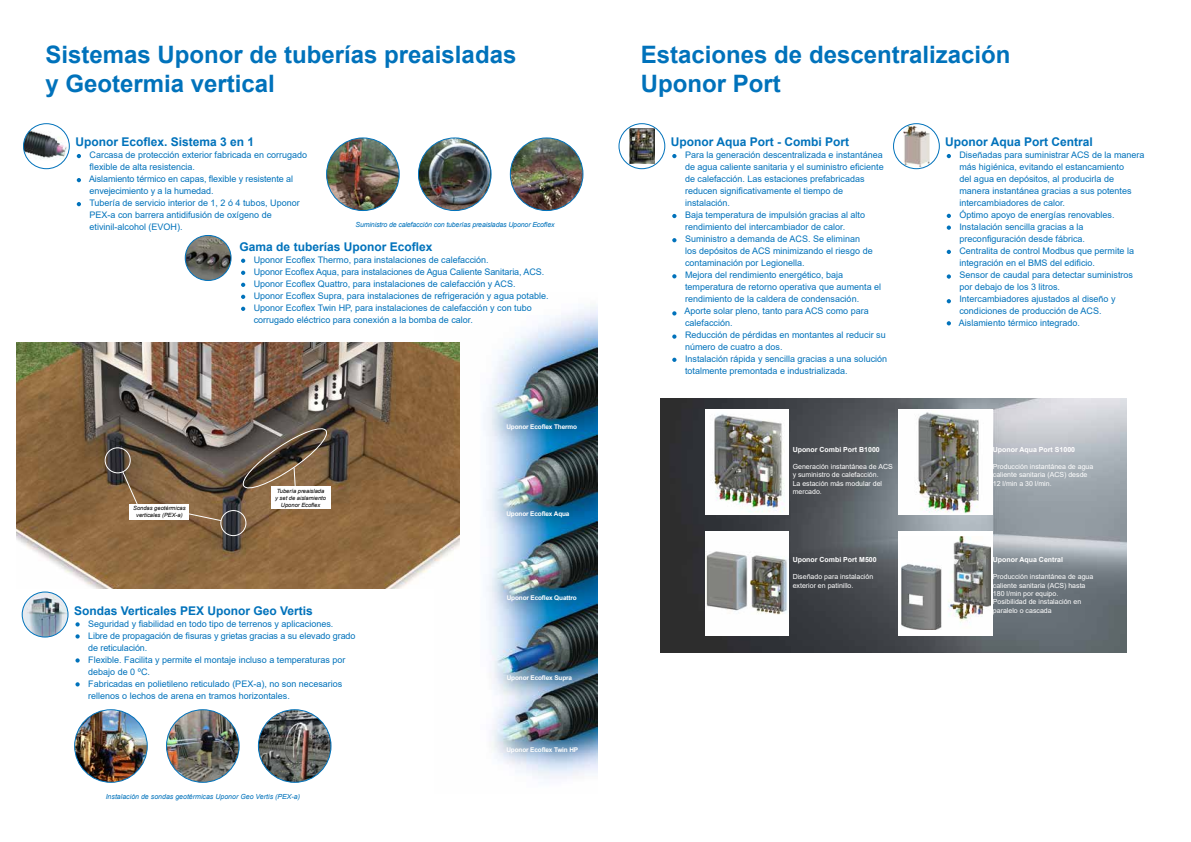
<style>
.page{position:relative;width:1191px;height:842px;background:#fff}
.page>*{position:absolute;margin:0;border:0;box-sizing:border-box;transform-origin:0 0}
.t1{font:700 24px/28.8px "Arial";color:#0072bb}
.t2{font:700 12px "Arial";color:#0072bb}
.t3{font:9px/12px "Arial";color:#0072bb}
.t4{font:7px/8.4px "Arial";color:#fff}
.t5{font:700 7px "Arial";color:#fff}
.t6{font:italic 7px "Arial";letter-spacing:-.02em;color:#0072bb}
.t7{font:italic 7px "Arial";color:#0072bb}
.t8{font:700 6.4px "Arial";letter-spacing:-.02em;color:#fff}
.t9{font:italic 5.8px/6.9px "Arial";color:#000;text-align:center}
</style>
<div class="page">
<img style="left:435px;top:306px;width:163px;height:473px">
<img style="left:24px;top:125px;width:45px;height:36px">
<div style="left:23px;top:123px;width:47px;height:46px;border:1px solid #0072bb;border-radius:50%"></div>
<svg style="left:77px;top:154px;width:4px;height:4px"></svg>
<svg style="left:77px;top:178px;width:4px;height:4px"></svg>
<svg style="left:77px;top:202px;width:4px;height:4px"></svg>
<img style="left:326px;top:138px;width:73px;height:73px;border-radius:36px">
<div style="left:326px;top:137px;width:74px;height:74px;border:1px solid #0072bb;border-radius:50%"></div>
<img style="left:418px;top:138px;width:73px;height:73px;border-radius:35px">
<div style="left:418px;top:137px;width:73px;height:74px;border:1px solid #0072bb;border-radius:50%"></div>
<img style="left:510px;top:138px;width:73px;height:73px;border-radius:36px">
<div style="left:510px;top:137px;width:73px;height:74px;border:1px solid #0072bb;border-radius:50%"></div>
<img style="left:22px;top:592px;width:46px;height:45px">
<div style="left:22px;top:592px;width:46px;height:45px;border:1px solid #0072bb;border-radius:50%"></div>
<svg style="left:75px;top:622px;width:5px;height:4px"></svg>
<svg style="left:75px;top:634px;width:5px;height:5px"></svg>
<svg style="left:75px;top:658px;width:5px;height:5px"></svg>
<svg style="left:75px;top:682px;width:5px;height:4px"></svg>
<img style="left:75px;top:710px;width:72px;height:72px;border-radius:36px">
<div style="left:74px;top:709px;width:74px;height:74px;border:1px solid #0072bb;border-radius:50%"></div>
<img style="left:166px;top:710px;width:73px;height:72px;border-radius:36px">
<div style="left:166px;top:709px;width:74px;height:74px;border:1px solid #0072bb;border-radius:50%"></div>
<img style="left:258px;top:710px;width:73px;height:72px;border-radius:36px">
<div style="left:258px;top:709px;width:73px;height:74px;border:1px solid #0072bb;border-radius:50%"></div>
<img style="left:16px;top:343px;width:443px;height:245px">
<div style="left:105px;top:447px;width:26px;height:26px;border:1px solid #fff;border-radius:50%"></div>
<div style="left:220px;top:510px;width:26px;height:26px;border:1px solid #fff;border-radius:50%"></div>
<div style="left:130px;top:504px;width:59px;height:16px;background:#fff"></div>
<svg style="left:122px;top:471px;width:17px;height:35px"></svg>
<svg style="left:186px;top:513px;width:36px;height:9px"></svg>
<div style="left:271px;top:486px;width:59px;height:23px;background:#fff"></div>
<svg style="left:240px;top:424px;width:90px;height:69px;background:#736455"></svg>
<img style="left:185px;top:235px;width:46px;height:45px">
<div style="left:185px;top:235px;width:46px;height:46px;border:1px solid #0072bb;border-radius:50%"></div>
<svg style="left:241px;top:259px;width:4px;height:4px"></svg>
<svg style="left:241px;top:271px;width:4px;height:4px"></svg>
<svg style="left:241px;top:283px;width:4px;height:4px"></svg>
<svg style="left:241px;top:295px;width:4px;height:4px"></svg>
<svg style="left:241px;top:307px;width:4px;height:4px"></svg>
<img style="left:660px;top:399px;width:466px;height:253px">
<img style="left:629px;top:129px;width:25px;height:35px">
<div style="left:619px;top:123px;width:46px;height:46px;border:1px solid #0072bb;border-radius:50%"></div>
<svg style="left:672px;top:154px;width:4px;height:4px"></svg>
<svg style="left:672px;top:214px;width:4px;height:4px"></svg>
<svg style="left:672px;top:238px;width:4px;height:4px"></svg>
<svg style="left:672px;top:274px;width:4px;height:4px"></svg>
<svg style="left:672px;top:311px;width:4px;height:4px"></svg>
<svg style="left:672px;top:334px;width:4px;height:5px"></svg>
<svg style="left:672px;top:358px;width:4px;height:4px"></svg>
<svg style="left:946px;top:154px;width:5px;height:4px"></svg>
<svg style="left:946px;top:214px;width:5px;height:4px"></svg>
<svg style="left:946px;top:225px;width:5px;height:5px"></svg>
<svg style="left:946px;top:250px;width:5px;height:4px"></svg>
<svg style="left:946px;top:274px;width:5px;height:5px"></svg>
<svg style="left:946px;top:299px;width:5px;height:4px"></svg>
<svg style="left:946px;top:321px;width:5px;height:4px"></svg>
<img style="left:903px;top:126px;width:26px;height:41px">
<div style="left:893px;top:123px;width:46px;height:46px;border:1px solid #0072bb;border-radius:50%"></div>
<img style="left:705px;top:410px;width:84px;height:105px">
<img style="left:898px;top:410px;width:95px;height:105px">
<div style="left:705px;top:531px;width:84px;height:105px;background:#fff"></div>
<img style="left:706px;top:551px;width:81px;height:64px">
<div style="left:898px;top:531px;width:95px;height:105px;background:#fff"></div>
<img style="left:901px;top:537px;width:89px;height:93px">
<h1 class="t1" style="left:45px;top:40px;width:472px">Sistemas Uponor de tuberías preaisladas y Geotermia vertical</h1>
<h2 class="t2" style="left:75px;top:134px;width:180px">Uponor Ecoflex. Sistema 3 en 1</h2>
<p class="t3" style="left:89px;top:149px;width:220px">Carcasa de protección exterior fabricada en corrugado flexible de alta resistencia.<br>Aislamiento térmico en capas, flexible y resistente al envejecimiento y a la humedad.<br>Tubería de servicio interior de 1, 2 ó 4 tubos, Uponor PEX-a con barrera antidifusión de oxígeno de etivinil-alcohol (EVOH).</p>
<p class="t6" style="left:355px;top:220px;width:200px">Suministro de calefacción con tuberías preaisladas Uponor Ecoflex</p>
<h2 class="t2" style="left:240px;top:238px;width:194px">Gama de tuberías Uponor Ecoflex</h2>
<p class="t3" style="left:254px;top:254px;width:296px">Uponor Ecoflex Thermo, para instalaciones de calefacción.<br>Uponor Ecoflex Aqua, para instalaciones de Agua Caliente Sanitaria, ACS.<br>Uponor Ecoflex Quattro, para instalaciones de calefacción y ACS.<br>Uponor Ecoflex Supra, para instalaciones de refrigeración y agua potable.<br>Uponor Ecoflex Twin HP, para instalaciones de calefacción y con tubo corrugado eléctrico para conexión a la bomba de calor.</p>
<p class="t9" style="left:133px;top:505px;width:54px">Sondas geotérmicas verticales (PEX-a)</p>
<p class="t9" style="left:275px;top:487px;width:52px">Tubería preaislada y set de aislamiento<br>Uponor Ecoflex</p>
<h2 class="t2" style="left:74px;top:602px;width:240px">Sondas Verticales PEX Uponor Geo Vertis</h2>
<p class="t3" style="left:88px;top:617px;width:269px">Seguridad y fiabilidad en todo tipo de terrenos y aplicaciones.<br>Libre de propagación de fisuras y grietas gracias a su elevado grado de reticulación.<br>Flexible. Facilita y permite el montaje incluso a temperaturas por debajo de 0 ºC.<br>Fabricadas en polietileno reticulado (PEX-a), no son necesarios rellenos o lechos de arena en tramos horizontales.</p>
<p class="t7" style="left:106px;top:792px;width:196px">Instalación de sondas geotérmicas Uponor Geo Vertis (PEX-a)</p>
<p class="t8" style="left:506px;top:422px;width:72px">Uponor Ecoflex Thermo</p>
<p class="t8" style="left:506px;top:509px;width:65px">Uponor Ecoflex Aqua</p>
<p class="t8" style="left:507px;top:593px;width:72px">Uponor Ecoflex Quattro</p>
<p class="t8" style="left:507px;top:673px;width:67px">Uponor Ecoflex Supra</p>
<p class="t8" style="left:506px;top:745px;width:73px">Uponor Ecoflex Twin HP</p>
<h1 class="t1" style="left:641px;top:40px;width:371px">Estaciones de descentralización<br>Uponor Port</h1>
<h2 class="t2" style="left:671px;top:134px;width:180px">Uponor Aqua Port - Combi Port</h2>
<p class="t3" style="left:684px;top:149px;width:204px">Para la generación descentralizada e instantánea de agua caliente sanitaria y el suministro eficiente de calefacción. Las estaciones prefabricadas reducen significativamente el tiempo de instalación.<br>Baja temperatura de impulsión gracias al alto rendimiento del intercambiador de calor.<br>Suministro a demanda de ACS. Se eliminan<br>los depósitos de ACS minimizando el riesgo de contaminación por Legionella.<br>Mejora del rendimiento energético, baja temperatura de retorno operativa que aumenta el rendimiento de la caldera de condensación.<br>Aporte solar pleno, tanto para ACS como para calefacción.<br>Reducción de pérdidas en montantes al reducir su número de cuatro a dos.<br>Instalación rápida y sencilla gracias a una solución totalmente premontada e industrializada.</p>
<p class="t5" style="left:792px;top:445px;width:89px">Uponor Combi Port B1000</p>
<p class="t4" style="left:792px;top:462px;width:102px">Generación instantánea de ACS y suministro de calefacción.<br>La estación más modular del mercado.</p>
<p class="t5" style="left:792px;top:555px;width:86px">Uponor Combi Port M500</p>
<p class="t4" style="left:792px;top:572px;width:82px">Diseñado para instalación exterior en patinillo.</p>
<h2 class="t2" style="left:945px;top:134px;width:149px">Uponor Aqua Port Central</h2>
<p class="t3" style="left:959px;top:149px;width:187px">Diseñadas para suministrar ACS de la manera más higiénica, evitando el estancamiento<br>del agua en depósitos, al producirla de manera instantánea gracias a sus potentes intercambiadores de calor.<br>Óptimo apoyo de energías renovables.<br>Instalación sencilla gracias a la preconfiguración desde fábrica.<br>Centralita de control Modbus que permite la integración en el BMS del edificio.<br>Sensor de caudal para detectar suministros por debajo de los 3 litros.<br>Intercambiadores ajustados al diseño y condiciones de producción de ACS.<br>Aislamiento térmico integrado.</p>
<p class="t5" style="left:993px;top:445px;width:84px">Uponor Aqua Port S1000</p>
<p class="t4" style="left:993px;top:462px;width:102px">Producción instantánea de agua caliente sanitaria (ACS) desde<br>12 l/min a 30 l/min.</p>
<p class="t5" style="left:993px;top:555px;width:72px">Uponor Aqua Central</p>
<p class="t4" style="left:993px;top:572px;width:102px">Producción instantánea de agua caliente sanitaria (ACS) hasta<br>180 l/min por equipo.<br>Posibilidad de instalación en paralelo o cascada</p>
</div>
